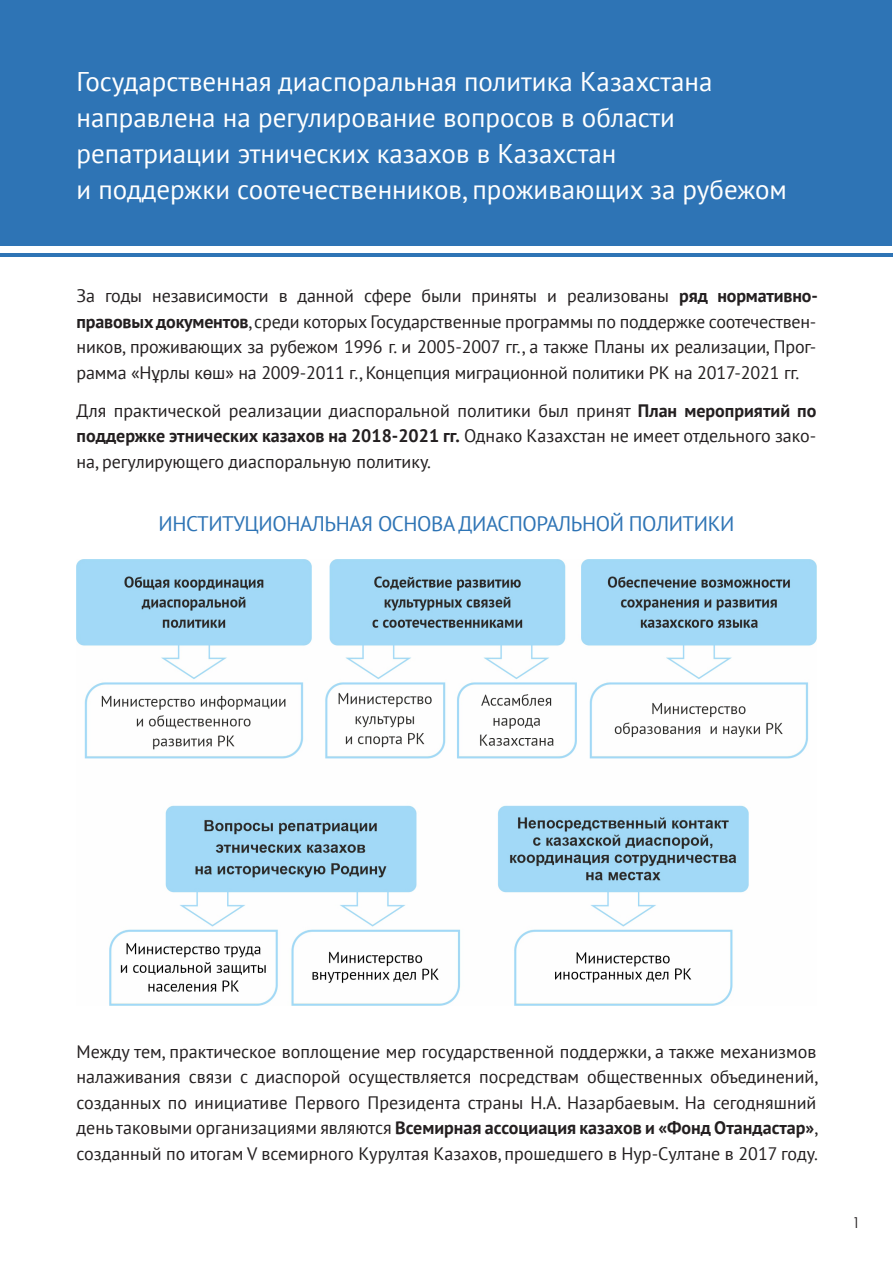
<style>
.page{position:relative;width:893px;height:1263px;background:#fff}
.page>*{position:absolute;margin:0;border:0;box-sizing:border-box;transform-origin:0 0}
.Pa6{font:27px/36px "PT Sans";color:#fff}
.Pa6-2{font:21px "PT Sans";letter-spacing:-.02em;color:#2e74b5}
.Pa6-3{font:18px/25.5px "PT Sans";letter-spacing:-.01em;color:#231f20;text-align:justify}
.t1{font:15px "Century Gothic";color:#231f20}
.s1{font-weight:700}
</style>
<div class="page">
<div style="left:1px;top:1px;width:891px;height:245px;background:#2e74b5"></div>
<img style="left:77px;top:559px;width:739px;height:447px">
<hr style="left:0;top:253px;width:892px;height:3px;background:#2e74b5">
<p class="Pa6" style="left:77px;top:63px;width:712px">Государственная диаспоральная политика Казахстана направлена на регулирование вопросов в области репатриации этнических казахов в Казахстан<br>и поддержки соотечественников, проживающих за рубежом</p>
<p class="Pa6-3" style="left:77px;top:283px;width:743px;text-align:left">За годы независимости в данной сфере были приняты и реализованы <span class="s1">ряд нормативно&shy;правовых документов</span>, среди которых Государственные программы по поддержке соотечествен&shy;ников, проживающих за рубежом 1996 г. и 2005-2007 гг., а также Планы их реализации, Прог&shy;рамма «Нұрлы көш» на 2009-2011 г., Концепция миграционной политики РК на 2017-2021 гг.</p>
<p class="Pa6-3" style="left:77px;top:397px;width:741px">Для практической реализации диаспоральной политики был принят <span class="s1">План мероприятий по поддержке этнических казахов на 2018-2021 гг.</span> Однако Казахстан не имеет отдельного зако&shy;на, регулирующего диаспоральную политику.</p>
<p class="Pa6-2" style="left:159px;top:510px;width:577px">ИНСТИТУЦИОНАЛЬНАЯ ОСНОВА ДИАСПОРАЛЬНОЙ ПОЛИТИКИ</p>
<p class="Pa6-3" style="left:77px;top:1038px;width:743px">Между тем, практическое воплощение мер государственной поддержки, а также механизмов налаживания связи с диаспорой осуществляется посредствам общественных объединений, созданных по инициативе Первого Президента страны Н.А. Назарбаевым. На сегодняшний день таковыми организациями являются <span class="s1">Всемирная ассоциация казахов и «Фонд Отандастар»</span>, созданный по итогам V всемирного Курултая Казахов, прошедшего в Нур-Султане в 2017 году.</p>
<p class="t1" style="left:852px;top:1212px;width:10px">1</p>
</div>
